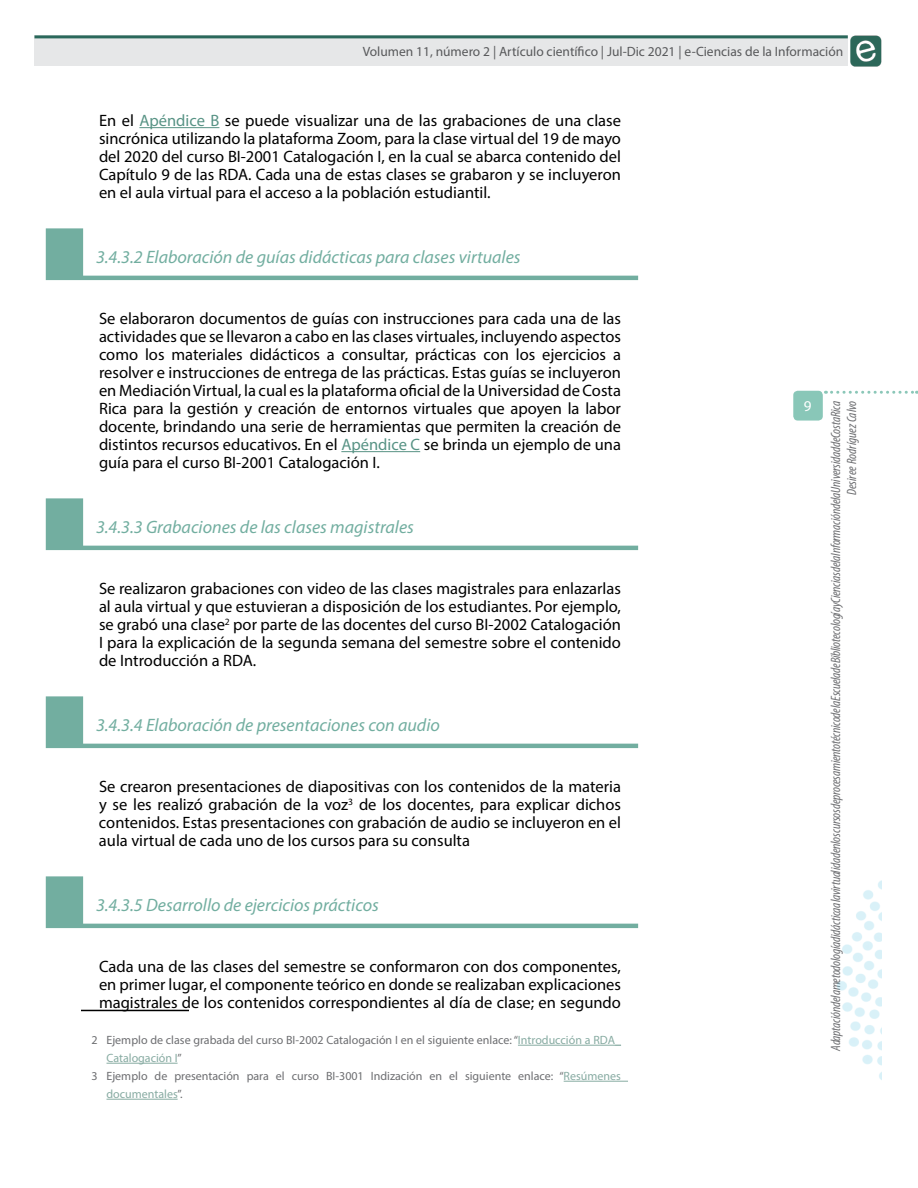
<style>
.page{position:relative;width:918px;height:1188px;background:#fff}
.page>*{position:absolute;margin:0;border:0;box-sizing:border-box;transform-origin:0 0}
.t1{font:italic 18px "Myriad Pro";color:#72aea0}
.t2{font:16.5px/18px "Myriad Pro";color:#000;text-align:justify}
.t3{font:15px "Myriad Pro";color:#fff}
.t4{font:italic condensed 13.5px/16.2px "Myriad Pro";letter-spacing:-.02em;color:#6d6e71;text-align:right}
.t5{font:13.5px "Myriad Pro";color:#58595b}
.t6{font:12px "Myriad Pro";color:#6d6e71}
.t7{font:12px "Myriad Pro";color:#87aba2}
.s1{color:#589385}
.s2{color:#87aba2}
.s3{color:#6d6e71}
</style>
<div class="page">
<img style="left:850px;top:35px;width:32px;height:32px">
<div style="left:34px;top:35px;width:814px;height:31px;background:#e6e7e8"></div>
<hr style="left:34px;top:35px;width:814px;height:3px;background:#2a685b">
<svg style="left:832px;top:391px;width:85px;height:3px"></svg>
<div style="left:793px;top:391px;width:30px;height:30px;background:#89c7b8;border-radius:4px"></div>
<img style="left:837px;top:880px;width:45px;height:200px">
<hr style="left:139px;top:127px;width:80px;height:1px;background:#589385">
<hr style="left:341px;top:451px;width:79px;height:1px;background:#589385">
<hr style="left:81px;top:1010px;width:108px;height:1px;background:#000">
<hr style="left:518px;top:1045px;width:103px;height:1px;background:#87aba2">
<hr style="left:106px;top:1063px;width:72px;height:1px;background:#87aba2">
<hr style="left:564px;top:1081px;width:64px;height:1px;background:#87aba2">
<hr style="left:106px;top:1099px;width:72px;height:1px;background:#87aba2">
<svg style="left:46px;top:228px;width:592px;height:52px"></svg>
<svg style="left:46px;top:498px;width:592px;height:52px"></svg>
<svg style="left:46px;top:696px;width:592px;height:52px"></svg>
<svg style="left:46px;top:876px;width:592px;height:52px"></svg>
<p class="t5" style="left:363px;top:43px;width:482px">Volumen 11, número 2 | Artículo científico | Jul-Dic 2021 | e-Ciencias de la Información</p>
<p class="t2" style="left:99px;top:111px;width:524px">En el <span class="s1">Apéndice B</span> se puede visualizar una de las grabaciones de una clase sincrónica utilizando la plataforma Zoom, para la clase virtual del 19 de mayo del 2020 del curso BI-2001 Catalogación I, en la cual se abarca contenido del Capítulo 9 de las RDA. Cada una de estas clases se grabaron y se incluyeron en el aula virtual para el acceso a la población estudiantil.</p>
<p class="t1" style="left:96px;top:246px;width:426px">3.4.3.2 Elaboración de guías didácticas para clases virtuales</p>
<p class="t2" style="left:99px;top:309px;width:524px">Se elaboraron documentos de guías con instrucciones para cada una de las actividades que se llevaron a cabo en las clases virtuales, incluyendo aspectos como los materiales didácticos a consultar, prácticas con los ejercicios a resolver e instrucciones de entrega de las prácticas. Estas guías se incluyeron en Mediación Virtual, la cual es la plataforma oficial de la Universidad de Costa Rica para la gestión y creación de entornos virtuales que apoyen la labor docente, brindando una serie de herramientas que permiten la creación de distintos recursos educativos. En el <span class="s1">Apéndice C</span> se brinda un ejemplo de una guía para el curso BI-2001 Catalogación I.</p>
<p class="t1" style="left:96px;top:516px;width:319px">3.4.3.3 Grabaciones de las clases magistrales</p>
<p class="t2" style="left:99px;top:579px;width:524px">Se realizaron grabaciones con video de las clases magistrales para enlazarlas al aula virtual y que estuvieran a disposición de los estudiantes. Por ejemplo, se grabó una clase<sup>2</sup> por parte de las docentes del curso BI-2002 Catalogación I para la explicación de la segunda semana del semestre sobre el contenido de Introducción a RDA.</p>
<p class="t1" style="left:96px;top:714px;width:345px">3.4.3.4 Elaboración de presentaciones con audio</p>
<p class="t2" style="left:99px;top:777px;width:524px">Se crearon presentaciones de diapositivas con los contenidos de la materia y se les realizó grabación de la voz<sup>3</sup> de los docentes, para explicar dichos contenidos. Estas presentaciones con grabación de audio se incluyeron en el aula virtual de cada uno de los cursos para su consulta</p>
<p class="t1" style="left:96px;top:894px;width:284px">3.4.3.5 Desarrollo de ejercicios prácticos</p>
<p class="t2" style="left:99px;top:957px;width:524px">Cada una de las clases del semestre se conformaron con dos componentes, en primer lugar, el componente teórico en donde se realizaban explicaciones magistrales de los contenidos correspondientes al día de clase; en segundo</p>
<p class="t6" style="left:92px;top:1033px;width:531px">2 Ejemplo de clase grabada del curso BI-2002 Catalogación I en el siguiente enlace: “<span class="s2">Introducción a RDA_</span></p>
<p class="t7" style="left:106px;top:1051px;width:77px">Catalogación I<span class="s3">”</span></p>
<p class="t6" style="left:92px;top:1069px;width:531px">3 Ejemplo de presentación para el curso BI-3001 Indización en el siguiente enlace: “<span class="s2">Resúmenes</span></p>
<p class="t7" style="left:106px;top:1087px;width:78px">documentales<span class="s3">”.</span></p>
<p class="t3" style="left:804px;top:397px;width:9px">9</p>
<p class="t4" style="left:827px;top:1051px;width:652px;rotate:-90deg">Adaptación de la metodología didáctica a la virtualidad en los cursos de procesamiento técnico de la Escuela de Bibliotecología y Ciencias de la Información de la Universidad de Costa Rica<br>Desiree Rodríguez Calvo</p>
</div>
